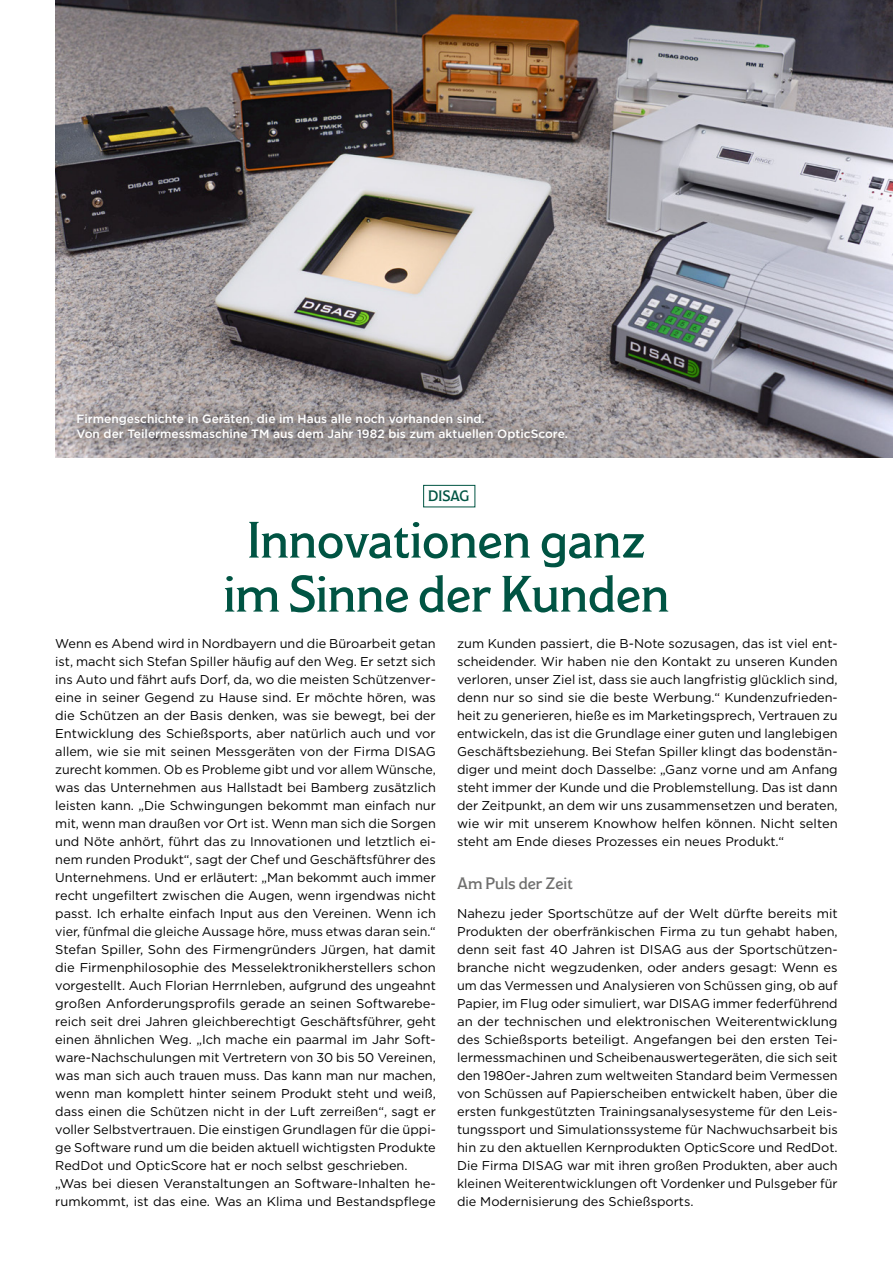
<style>
.page{position:relative;width:893px;height:1263px;background:#fff}
.page>*{position:absolute;margin:0;border:0;box-sizing:border-box;transform-origin:0 0}
.t1{font:300 51px/54px "Modesto Text";color:#005443;text-align:center}
.t2{font:300 16.5px "Modesto Text";color:#6f6f6e}
.t3{font:300 15px "Modesto Text";letter-spacing:-.01em;color:#005443}
.t4{font:12.75px/18px "Gotham";color:#000;text-align:justify}
.t5{font:500 12px/15px "Gotham";color:#fff}
</style>
<div class="page">
<div style="left:423px;top:485px;width:52px;height:22px;border:1px solid #005443"></div>
<img style="left:55px;top:0;width:838px;height:457px">
<div style="left:64px;top:401px;width:515px;height:52px;background:#000;opacity:.8"></div>
<p class="t5" style="left:77px;top:411px;width:493px">Firmengeschichte in Geräten, die im Haus alle noch vorhanden sind.<br>Von der Teilermessmaschine TM aus dem Jahr 1982 bis zum aktuellen OpticScore.</p>
<p class="t3" style="left:428px;top:488px;width:43px">DISAG</p>
<h1 class="t1" style="left:224px;top:513px;width:447px">Innovationen ganz im Sinne der Kunden</h1>
<p class="t4" style="left:55px;top:634px;width:382px;text-align:left">Wenn es Abend wird in Nordbayern und die Büroarbeit getan ist, macht sich Stefan Spiller häufig auf den Weg. Er setzt sich ins Auto und fährt aufs Dorf, da, wo die meisten Schützenver&shy;eine in seiner Gegend zu Hause sind. Er möchte hören, was die Schützen an der Basis denken, was sie bewegt, bei der Entwicklung des Schießsports, aber natürlich auch und vor allem, wie sie mit seinen Messgeräten von der Firma DISAG zurecht kommen. Ob es Probleme gibt und vor allem Wünsche, was das Unternehmen aus Hallstadt bei Bamberg zusätzlich leisten kann. „Die Schwingungen bekommt man einfach nur mit, wenn man draußen vor Ort ist. Wenn man sich die Sorgen und Nöte anhört, führt das zu Innovationen und letztlich ei&shy;nem runden Produkt“, sagt der Chef und Geschäftsführer des Unternehmens. Und er erläutert: „Man bekommt auch immer recht ungefiltert zwischen die Augen, wenn irgendwas nicht passt. Ich erhalte einfach Input aus den Vereinen. Wenn ich vier, fünfmal die gleiche Aussage höre, muss etwas daran sein.“ Stefan Spiller, Sohn des Firmengründers Jürgen, hat damit die Firmenphilosophie des Messelektronikherstellers schon vorgestellt. Auch Florian Herrnleben, aufgrund des ungeahnt großen Anforderungsprofils gerade an seinen Softwarebe&shy;reich seit drei Jahren gleichberechtigt Geschäftsführer, geht einen ähnlichen Weg. „Ich mache ein paarmal im Jahr Soft&shy;ware-Nachschulungen mit Vertretern von 30 bis 50 Vereinen, was man sich auch trauen muss. Das kann man nur machen, wenn man komplett hinter seinem Produkt steht und weiß, dass einen die Schützen nicht in der Luft zerreißen“, sagt er voller Selbstvertrauen. Die einstigen Grundlagen für die üppi&shy;ge Software rund um die beiden aktuell wichtigsten Produkte RedDot und OpticScore hat er noch selbst geschrieben. „Was bei diesen Veranstaltungen an Software-Inhalten he&shy;rumkommt, ist das eine. Was an Klima und Bestandspflege</p>
<p class="t4" style="left:457px;top:634px;width:382px">zum Kunden passiert, die B-Note sozusagen, das ist viel ent&shy;scheidender. Wir haben nie den Kontakt zu unseren Kunden verloren, unser Ziel ist, dass sie auch langfristig glücklich sind, denn nur so sind sie die beste Werbung.“ Kundenzufrieden&shy;heit zu generieren, hieße es im Marketingsprech, Vertrauen zu entwickeln, das ist die Grundlage einer guten und langlebigen Geschäftsbeziehung. Bei Stefan Spiller klingt das bodenstän&shy;diger und meint doch Dasselbe: „Ganz vorne und am Anfang steht immer der Kunde und die Problemstellung. Das ist dann der Zeitpunkt, an dem wir uns zusammensetzen und beraten, wie wir mit unserem Knowhow helfen können. Nicht selten steht am Ende dieses Prozesses ein neues Produkt.“</p>
<p class="t2" style="left:457px;top:875px;width:117px">Am Puls der Zeit</p>
<p class="t4" style="left:457px;top:904px;width:382px">Nahezu jeder Sportschütze auf der Welt dürfte bereits mit Produkten der oberfränkischen Firma zu tun gehabt haben, denn seit fast 40 Jahren ist DISAG aus der Sportschützen&shy;branche nicht wegzudenken, oder anders gesagt: Wenn es um das Vermessen und Analysieren von Schüssen ging, ob auf Papier, im Flug oder simuliert, war DISAG immer federführend an der technischen und elektronischen Weiterentwicklung des Schießsports beteiligt. Angefangen bei den ersten Tei&shy;lermessmachinen und Scheibenauswertegeräten, die sich seit den 1980er-Jahren zum weltweiten Standard beim Vermessen von Schüssen auf Papierscheiben entwickelt haben, über die ersten funkgestützten Trainingsanalysesysteme für den Leis&shy;tungssport und Simulationssysteme für Nachwuchsarbeit bis hin zu den aktuellen Kernprodukten OpticScore und RedDot.<br>Die Firma DISAG war mit ihren großen Produkten, aber auch kleinen Weiterentwicklungen oft Vordenker und Pulsgeber für die Modernisierung des Schießsports.</p>
</div>
